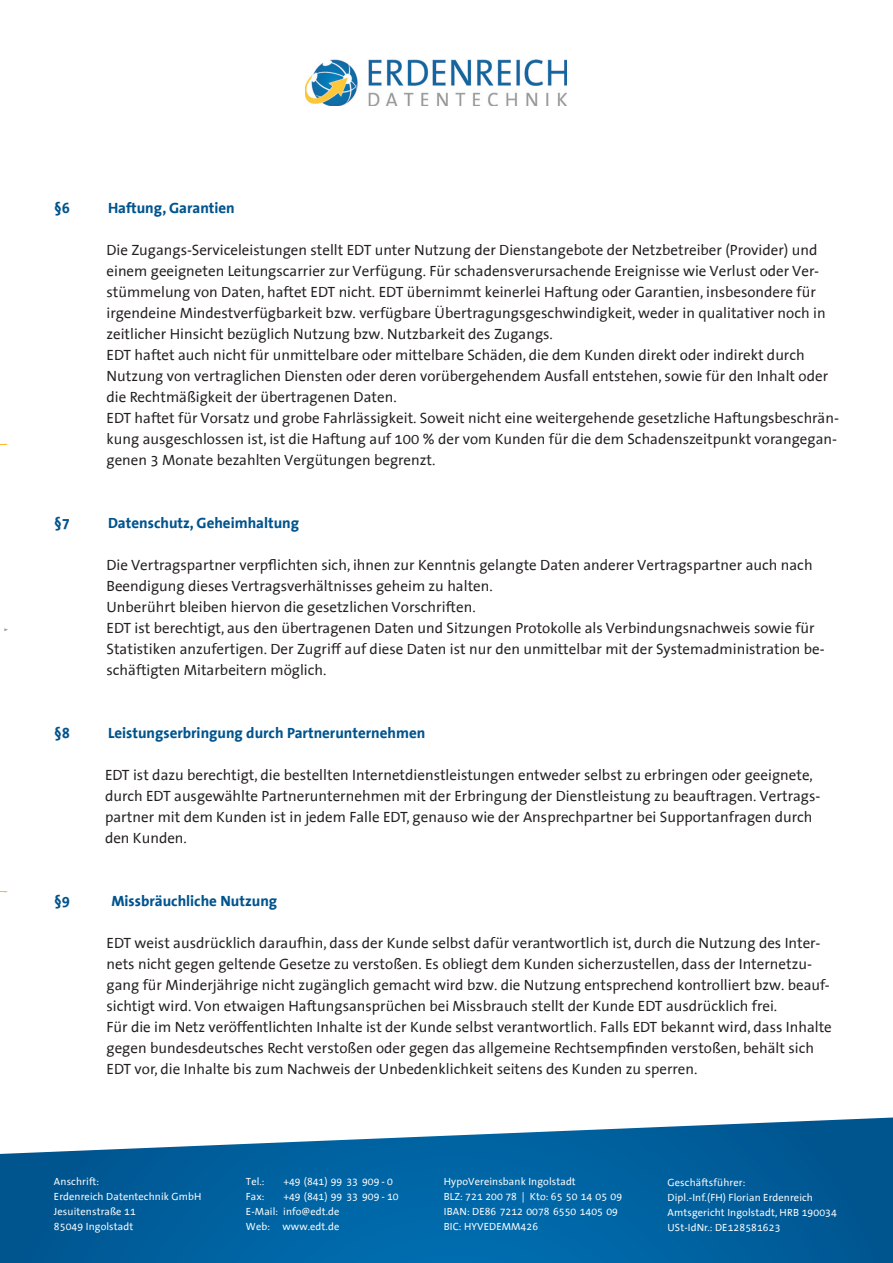
<style>
.page{position:relative;width:893px;height:1263px;background:#fff}
.page>*{position:absolute;margin:0;border:0;box-sizing:border-box;transform-origin:0 0}
.t1{font:15px/21px "The Sans Office";color:#231f20}
.t2{font:700 15px "The Sans Office";color:#00548e}
.t3{font:10.5px/15px "The Sans Office";letter-spacing:.01em;color:#fff}
</style>
<div class="page">
<img style="left:305px;top:59px;width:262px;height:47px">
<svg style="left:0;top:1117px;width:893px;height:146px;background:#2074a9"></svg>
<p class="t2" style="left:54px;top:200px;width:17px">§6</p>
<p class="t2" style="left:108px;top:200px;width:128px">Haftung, Garantien</p>
<p class="t1" style="left:106px;top:240px;width:734px">Die Zugangs-Serviceleistungen stellt EDT unter Nutzung der Dienstangebote der Netzbetreiber (Provider) und einem geeigneten Leitungscarrier zur Verfügung. Für schadensverursachende Ereignisse wie Verlust oder Ver&shy;stümmelung von Daten, haftet EDT nicht. EDT übernimmt keinerlei Haftung oder Garantien, insbesondere für irgendeine Mindestverfügbarkeit bzw. verfügbare Übertragungsgeschwindigkeit, weder in qualitativer noch in zeitlicher Hinsicht bezüglich Nutzung bzw. Nutzbarkeit des Zugangs.<br>EDT haftet auch nicht für unmittelbare oder mittelbare Schäden, die dem Kunden direkt oder indirekt durch Nutzung von vertraglichen Diensten oder deren vorübergehendem Ausfall entstehen, sowie für den Inhalt oder die Rechtmäßigkeit der übertragenen Daten.<br>EDT haftet für Vorsatz und grobe Fahrlässigkeit. Soweit nicht eine weitergehende gesetzliche Haftungsbeschrän&shy;kung ausgeschlossen ist, ist die Haftung auf 100 % der vom Kunden für die dem Schadenszeitpunkt vorangegan&shy;genen 3 Monate bezahlten Vergütungen begrenzt.</p>
<p class="t2" style="left:54px;top:515px;width:17px">§7</p>
<p class="t2" style="left:108px;top:515px;width:193px">Datenschutz, Geheimhaltung</p>
<p class="t1" style="left:106px;top:555px;width:720px">Die Vertragspartner verpflichten sich, ihnen zur Kenntnis gelangte Daten anderer Vertragspartner auch nach Beendigung dieses Vertragsverhältnisses geheim zu halten.<br>Unberührt bleiben hiervon die gesetzlichen Vorschriften.<br>EDT ist berechtigt, aus den übertragenen Daten und Sitzungen Protokolle als Verbindungsnachweis sowie für Statistiken anzufertigen. Der Zugriff auf diese Daten ist nur den unmittelbar mit der Systemadministration be&shy;schäftigten Mitarbeitern möglich.</p>
<p class="t2" style="left:54px;top:725px;width:17px">§8</p>
<p class="t2" style="left:108px;top:725px;width:319px">Leistungserbringung durch Partnerunternehmen</p>
<p class="t1" style="left:105px;top:765px;width:717px">EDT ist dazu berechtigt, die bestellten Internetdienstleistungen entweder selbst zu erbringen oder geeignete, durch EDT ausgewählte Partnerunternehmen mit der Erbringung der Dienstleistung zu beauftragen. Vertrags&shy;partner mit dem Kunden ist in jedem Falle EDT, genauso wie der Ansprechpartner bei Supportanfragen durch den Kunden.</p>
<p class="t2" style="left:54px;top:893px;width:17px">§9</p>
<p class="t2" style="left:111px;top:893px;width:167px">Missbräuchliche Nutzung</p>
<p class="t1" style="left:106px;top:933px;width:727px">EDT weist ausdrücklich daraufhin, dass der Kunde selbst dafür verantwortlich ist, durch die Nutzung des Inter&shy;nets nicht gegen geltende Gesetze zu verstoßen. Es obliegt dem Kunden sicherzustellen, dass der Internetzu&shy;gang für Minderjährige nicht zugänglich gemacht wird bzw. die Nutzung entsprechend kontrolliert bzw. beauf&shy;sichtigt wird. Von etwaigen Haftungsansprüchen bei Missbrauch stellt der Kunde EDT ausdrücklich frei.<br>Für die im Netz veröffentlichten Inhalte ist der Kunde selbst verantwortlich. Falls EDT bekannt wird, dass Inhalte gegen bundesdeutsches Recht verstoßen oder gegen das allgemeine Rechtsempfinden verstoßen, behält sich EDT vor, die Inhalte bis zum Nachweis der Unbedenklichkeit seitens des Kunden zu sperren.</p>
<p class="t3" style="left:54px;top:1174px;width:149px">Anschrift:<br>Erdenreich Datentechnik GmbH<br>Jesuitenstraße 11<br>85049 Ingolstadt</p>
<p class="t3" style="left:246px;top:1174px;width:20px">Tel.:</p>
<p class="t3" style="left:283px;top:1174px;width:111px">+49 (841) 99 33 909 - 0</p>
<p class="t3" style="left:246px;top:1189px;width:154px;text-indent:37px">+49 (841) 99 33 909 - 10<br>E-Mail: info@edt.de<br>Web: www.edt.de</p>
<p class="t3" style="left:246px;top:1189px;width:20px">Fax:</p>
<p class="t3" style="left:444px;top:1174px;width:180px">HypoVereinsbank Ingolstadt<br>BLZ: 721 200 78 | Kto: 65 50 14 05 09<br>IBAN: DE86 7212 0078 6550 1405 09<br>BIC: HYVEDEMM426</p>
<p class="t3" style="left:668px;top:1175px;width:171px">Geschäftsführer:<br>Dipl.-Inf.(FH) Florian Erdenreich<br>Amtsgericht Ingolstadt, HRB 190034<br>USt-IdNr.: DE128581623</p>
</div>
